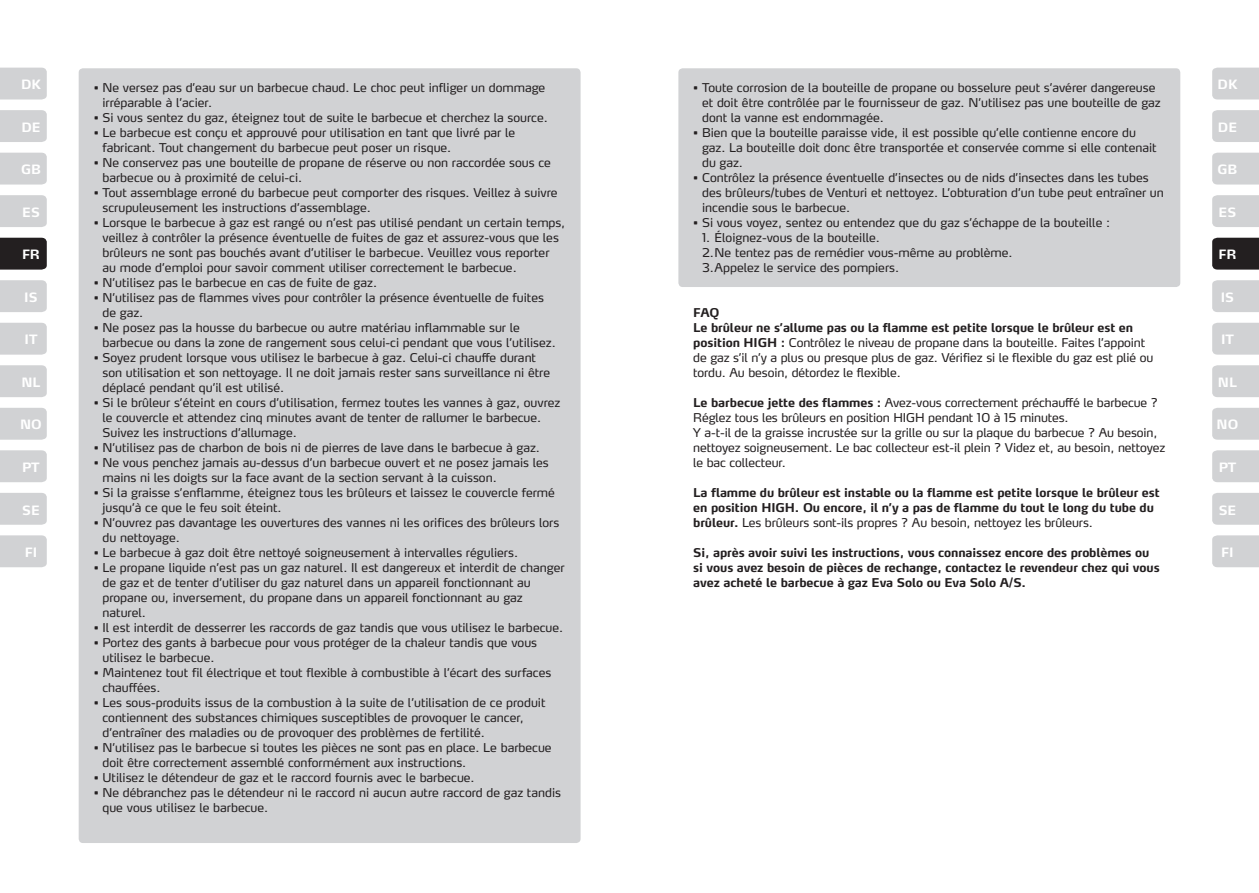
<style>
.page{position:relative;width:1259px;height:893px;background:#fff}
.page>*{position:absolute;margin:0;border:0;box-sizing:border-box;transform-origin:0 0}
.t1{font:700 12.75px "Max LF";color:#fff}
.t2{font:12px/15px "Max LF";color:#231f20}
.t3{font:700 12px/15px "Max LF";letter-spacing:-.01em;color:#231f20}
.s1{font-weight:700}
.s2{font-weight:400}
</style>
<div class="page">
<div style="left:1212px;top:408px;width:47px;height:32px;background:#d1d2d4"></div>
<div style="left:1212px;top:365px;width:47px;height:32px;background:#d1d2d4"></div>
<div style="left:1212px;top:323px;width:47px;height:32px;background:#d1d2d4"></div>
<div style="left:1212px;top:280px;width:47px;height:32px;background:#d1d2d4"></div>
<div style="left:1212px;top:238px;width:47px;height:32px;background:#231f20"></div>
<div style="left:1212px;top:195px;width:47px;height:32px;background:#d1d2d4"></div>
<div style="left:1212px;top:153px;width:47px;height:32px;background:#d1d2d4"></div>
<div style="left:1212px;top:110px;width:47px;height:32px;background:#d1d2d4"></div>
<svg style="left:1212px;top:68px;width:47px;height:31px"></svg>
<div style="left:1212px;top:535px;width:47px;height:32px;background:#d1d2d4"></div>
<div style="left:1212px;top:493px;width:47px;height:32px;background:#d1d2d4"></div>
<div style="left:1212px;top:450px;width:47px;height:32px;background:#d1d2d4"></div>
<div style="left:0;top:408px;width:47px;height:32px;background:#d1d2d4"></div>
<div style="left:0;top:365px;width:47px;height:32px;background:#d1d2d4"></div>
<div style="left:0;top:323px;width:47px;height:32px;background:#d1d2d4"></div>
<div style="left:0;top:280px;width:47px;height:32px;background:#d1d2d4"></div>
<div style="left:0;top:238px;width:47px;height:32px;background:#231f20"></div>
<div style="left:0;top:195px;width:47px;height:32px;background:#d1d2d4"></div>
<div style="left:0;top:153px;width:47px;height:32px;background:#d1d2d4"></div>
<div style="left:0;top:110px;width:47px;height:32px;background:#d1d2d4"></div>
<svg style="left:0;top:68px;width:47px;height:31px"></svg>
<div style="left:0;top:535px;width:47px;height:32px;background:#d1d2d4"></div>
<div style="left:0;top:493px;width:47px;height:32px;background:#d1d2d4"></div>
<div style="left:0;top:450px;width:47px;height:32px;background:#d1d2d4"></div>
<div style="left:678px;top:68px;width:502px;height:219px;background:#d1d2d4;border-radius:4px"></div>
<div style="left:79px;top:68px;width:501px;height:775px;background:#d1d2d4;border-radius:4px"></div>
<p class="t1" style="left:21px;top:76px;width:21px">DK</p>
<p class="t1" style="left:21px;top:119px;width:21px">DE</p>
<p class="t1" style="left:21px;top:162px;width:21px">GB</p>
<p class="t1" style="left:22px;top:204px;width:19px">ES</p>
<p class="t1" style="left:22px;top:247px;width:19px">FR</p>
<p class="t1" style="left:24px;top:289px;width:15px">IS</p>
<p class="t1" style="left:25px;top:332px;width:14px">IT</p>
<p class="t1" style="left:21px;top:374px;width:21px">NL</p>
<p class="t1" style="left:20px;top:417px;width:23px">NO</p>
<p class="t1" style="left:22px;top:459px;width:19px">PT</p>
<p class="t1" style="left:22px;top:502px;width:19px">SE</p>
<p class="t1" style="left:25px;top:544px;width:14px">FI</p>
<p class="t2" style="left:102px;top:80px;width:444px;text-indent:-9px">• Ne versez pas d’eau sur un barbecue chaud. Le choc peut infliger un dommage irréparable à l’acier.</p>
<p class="t2" style="left:94px;top:110px;width:456px">• Si vous sentez du gaz, éteignez tout de suite le barbecue et cherchez la source.</p>
<p class="t2" style="left:102px;top:125px;width:414px;text-indent:-9px">• Le barbecue est conçu et approuvé pour utilisation en tant que livré par le fabricant. Tout changement du barbecue peut poser un risque.</p>
<p class="t2" style="left:102px;top:155px;width:450px;text-indent:-9px">• Ne conservez pas une bouteille de propane de réserve ou non raccordée sous ce barbecue ou à proximité de celui-ci.</p>
<p class="t2" style="left:102px;top:185px;width:456px;text-indent:-9px">• Tout assemblage erroné du barbecue peut comporter des risques. Veillez à suivre scrupuleusement les instructions d’assemblage.</p>
<p class="t2" style="left:102px;top:215px;width:464px;text-indent:-9px">• Lorsque le barbecue à gaz est rangé ou n’est pas utilisé pendant un certain temps, veillez à contrôler la présence éventuelle de fuites de gaz et assurez-vous que les brûleurs ne sont pas bouchés avant d’utiliser le barbecue. Veuillez vous reporter au mode d’emploi pour savoir comment utiliser correctement le barbecue.</p>
<p class="t2" style="left:94px;top:275px;width:285px">• N’utilisez pas le barbecue en cas de fuite de gaz.</p>
<p class="t2" style="left:102px;top:290px;width:443px;text-indent:-9px">• N’utilisez pas de flammes vives pour contrôler la présence éventuelle de fuites de gaz.</p>
<p class="t2" style="left:102px;top:320px;width:455px;text-indent:-9px">• Ne posez pas la housse du barbecue ou autre matériau inflammable sur le barbecue ou dans la zone de rangement sous celui-ci pendant que vous l’utilisez.</p>
<p class="t2" style="left:102px;top:350px;width:449px;text-indent:-9px">• Soyez prudent lorsque vous utilisez le barbecue à gaz. Celui-ci chauffe durant son utilisation et son nettoyage. Il ne doit jamais rester sans surveillance ni être déplacé pendant qu’il est utilisé.</p>
<p class="t2" style="left:102px;top:395px;width:459px;text-indent:-9px">• Si le brûleur s’éteint en cours d’utilisation, fermez toutes les vannes à gaz, ouvrez le couvercle et attendez cinq minutes avant de tenter de rallumer le barbecue.<br>Suivez les instructions d’allumage.</p>
<p class="t2" style="left:94px;top:440px;width:448px">• N’utilisez pas de charbon de bois ni de pierres de lave dans le barbecue à gaz.</p>
<p class="t2" style="left:102px;top:455px;width:448px;text-indent:-9px">• Ne vous penchez jamais au-dessus d’un barbecue ouvert et ne posez jamais les mains ni les doigts sur la face avant de la section servant à la cuisson.</p>
<p class="t2" style="left:102px;top:485px;width:454px;text-indent:-9px">• Si la graisse s’enflamme, éteignez tous les brûleurs et laissez le couvercle fermé jusqu’à ce que le feu soit éteint.</p>
<p class="t2" style="left:102px;top:515px;width:458px;text-indent:-9px">• N’ouvrez pas davantage les ouvertures des vannes ni les orifices des brûleurs lors du nettoyage.</p>
<p class="t2" style="left:94px;top:545px;width:426px">• Le barbecue à gaz doit être nettoyé soigneusement à intervalles réguliers.</p>
<p class="t2" style="left:102px;top:560px;width:464px;text-indent:-9px">• Le propane liquide n’est pas un gaz naturel. Il est dangereux et interdit de changer de gaz et de tenter d’utiliser du gaz naturel dans un appareil fonctionnant au propane ou, inversement, du propane dans un appareil fonctionnant au gaz naturel.</p>
<p class="t2" style="left:94px;top:620px;width:471px">• Il est interdit de desserrer les raccords de gaz tandis que vous utilisez le barbecue.</p>
<p class="t2" style="left:102px;top:635px;width:436px;text-indent:-9px">• Portez des gants à barbecue pour vous protéger de la chaleur tandis que vous utilisez le barbecue.</p>
<p class="t2" style="left:102px;top:665px;width:450px;text-indent:-9px">• Maintenez tout fil électrique et tout flexible à combustible à l’écart des surfaces chauffées.</p>
<p class="t2" style="left:102px;top:695px;width:444px;text-indent:-9px">• Les sous-produits issus de la combustion à la suite de l’utilisation de ce produit contiennent des substances chimiques susceptibles de provoquer le cancer, d’entraîner des maladies ou de provoquer des problèmes de fertilité.</p>
<p class="t2" style="left:102px;top:740px;width:451px;text-indent:-9px">• N’utilisez pas le barbecue si toutes les pièces ne sont pas en place. Le barbecue doit être correctement assemblé conformément aux instructions.</p>
<p class="t2" style="left:94px;top:770px;width:382px">• Utilisez le détendeur de gaz et le raccord fournis avec le barbecue.</p>
<p class="t2" style="left:102px;top:785px;width:460px;text-indent:-9px">• Ne débranchez pas le détendeur ni le raccord ni aucun autre raccord de gaz tandis que vous utilisez le barbecue.</p>
<p class="t2" style="left:702px;top:80px;width:460px;text-indent:-9px">• Toute corrosion de la bouteille de propane ou bosselure peut s’avérer dangereuse et doit être contrôlée par le fournisseur de gaz. N’utilisez pas une bouteille de gaz dont la vanne est endommagée.</p>
<p class="t2" style="left:702px;top:125px;width:456px;text-indent:-9px">• Bien que la bouteille paraisse vide, il est possible qu’elle contienne encore du gaz. La bouteille doit donc être transportée et conservée comme si elle contenait du gaz.</p>
<p class="t2" style="left:702px;top:170px;width:463px;text-indent:-9px">• Contrôlez la présence éventuelle d’insectes ou de nids d’insectes dans les tubes des brûleurs/tubes de Venturi et nettoyez. L’obturation d’un tube peut entraîner un incendie sous le barbecue.</p>
<p class="t2" style="left:693px;top:215px;width:418px">• Si vous voyez, sentez ou entendez que du gaz s’échappe de la bouteille :</p>
<p class="t2" style="left:702px;top:230px;width:179px">1. Éloignez-vous de la bouteille.</p>
<p class="t2" style="left:702px;top:245px;width:312px">2. Ne tentez pas de remédier vous-même au problème.</p>
<p class="t2" style="left:702px;top:260px;width:199px">3. Appelez le service des pompiers.</p>
<p class="t2" style="left:693px;top:305px;width:461px"><span class="s1">FAQ<br>Le brûleur ne s’allume pas ou la flamme est petite lorsque le brûleur est en position HIGH :</span> Contrôlez le niveau de propane dans la bouteille. Faites l’appoint de gaz s’il n’y a plus ou presque plus de gaz. Vérifiez si le flexible du gaz est plié ou tordu. Au besoin, détordez le flexible.</p>
<p class="t2" style="left:693px;top:395px;width:473px"><span class="s1">Le barbecue jette des flammes :</span> Avez-vous correctement préchauffé le barbecue ?<br>Réglez tous les brûleurs en position HIGH pendant 10 à 15 minutes.<br>Y a-t-il de la graisse incrustée sur la grille ou sur la plaque du barbecue ? Au besoin, nettoyez soigneusement. Le bac collecteur est-il plein ? Videz et, au besoin, nettoyez le bac collecteur.</p>
<p class="t3" style="left:693px;top:485px;width:468px">La flamme du brûleur est instable ou la flamme est petite lorsque le brûleur est en position HIGH. Ou encore, il n’y a pas de flamme du tout le long du tube du brûleur. <span class="s2">Les brûleurs sont-ils propres ? Au besoin, nettoyez les brûleurs.</span></p>
<p class="t3" style="left:693px;top:545px;width:468px">Si, après avoir suivi les instructions, vous connaissez encore des problèmes ou si vous avez besoin de pièces de rechange, contactez le revendeur chez qui vous avez acheté le barbecue à gaz Eva Solo ou Eva Solo A/S.</p>
<p class="t1" style="left:1217px;top:76px;width:21px">DK</p>
<p class="t1" style="left:1218px;top:119px;width:21px">DE</p>
<p class="t1" style="left:1217px;top:162px;width:21px">GB</p>
<p class="t1" style="left:1218px;top:204px;width:19px">ES</p>
<p class="t1" style="left:1218px;top:247px;width:19px">FR</p>
<p class="t1" style="left:1220px;top:289px;width:15px">IS</p>
<p class="t1" style="left:1221px;top:332px;width:14px">IT</p>
<p class="t1" style="left:1218px;top:374px;width:21px">NL</p>
<p class="t1" style="left:1216px;top:417px;width:23px">NO</p>
<p class="t1" style="left:1218px;top:459px;width:19px">PT</p>
<p class="t1" style="left:1218px;top:502px;width:19px">SE</p>
<p class="t1" style="left:1221px;top:544px;width:14px">FI</p>
</div>
